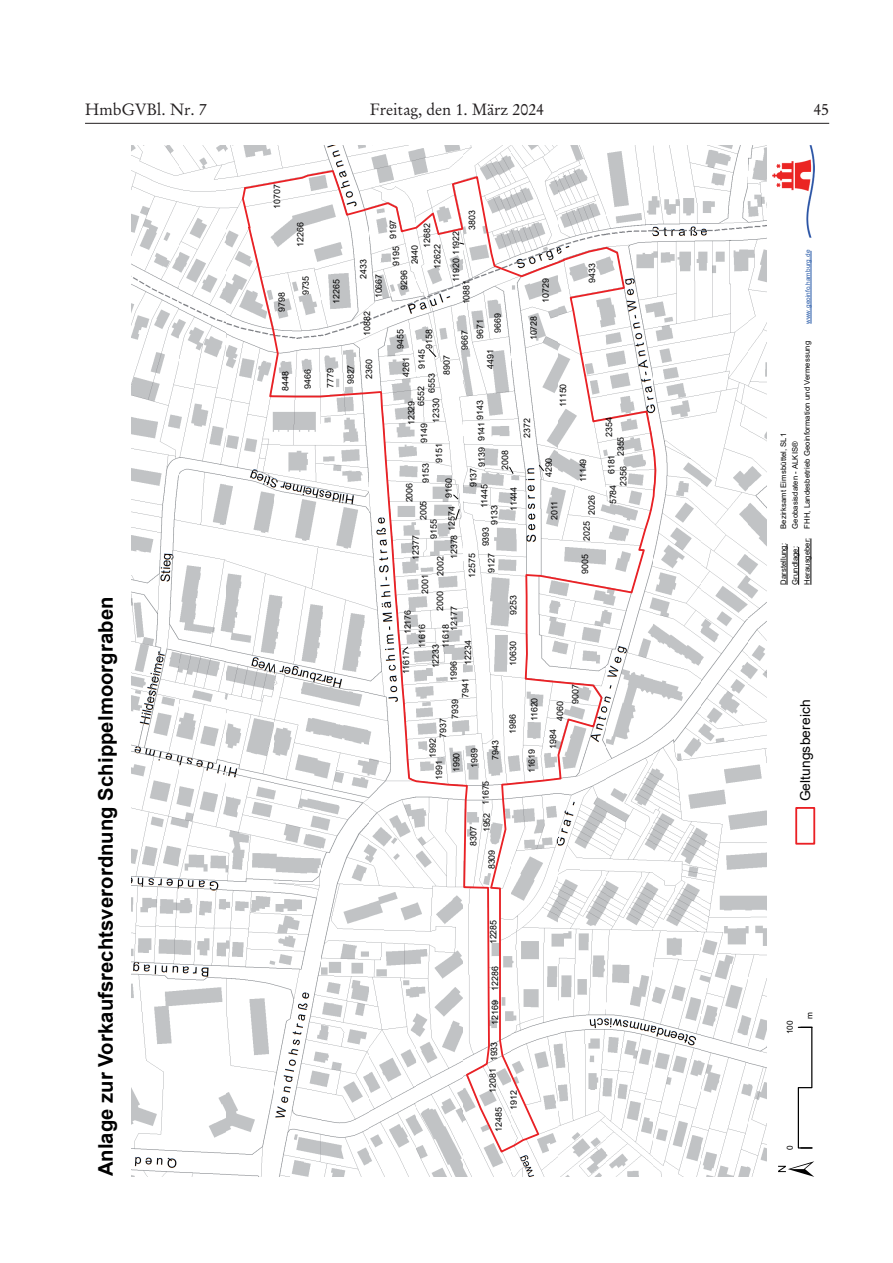
<style>
.page{position:relative;width:893px;height:1263px;background:#fff}
.page>*{position:absolute;margin:0;border:0;box-sizing:border-box;transform-origin:0 0}
.t1{font:51.45px "ESRI North";color:#000}
.t2{font:700 20.25px "Arial";letter-spacing:.005em;color:#000}
.t3{font:16.5px "AT Garamond Antiqua";color:#231f20}
.t4{font:13.8px "Arial";letter-spacing:.01em;color:#000}
.t5{font:8.85px "Arial";letter-spacing:-.005em;color:#000}
.t6{font:8.25px "Arial";color:#000}
.t7{font:7.65px "Arial";letter-spacing:.005em;color:#000}
.t8{font:6.45px "Arial";letter-spacing:.015em;color:#2457a7}
</style>
<div class="page">
<hr style="left:85px;top:123px;width:744px;height:1px;background:#231f20">
<img style="left:132px;top:146px;width:635px;height:1031px">
<svg style="left:241px;top:169px;width:416px;height:985px"></svg>
<svg style="left:452px;top:493px;width:7px;height:7px"></svg>
<svg style="left:538px;top:464px;width:7px;height:8px"></svg>
<svg style="left:428px;top:348px;width:9px;height:10px"></svg>
<svg style="left:454px;top:508px;width:6px;height:13px"></svg>
<svg style="left:458px;top:242px;width:7px;height:3px"></svg>
<svg style="left:508px;top:466px;width:6px;height:9px"></svg>
<svg style="left:402px;top:646px;width:7px;height:6px"></svg>
<svg style="left:797px;top:1026px;width:16px;height:123px"></svg>
<img style="left:772px;top:146px;width:42px;height:91px">
<hr style="left:798px;top:547px;width:1px;height:38px;background:#000">
<hr style="left:787px;top:544px;width:1px;height:41px;background:#000">
<hr style="left:811px;top:538px;width:1px;height:47px;background:#000">
<hr style="left:811px;top:251px;width:1px;height:73px;background:#2457a7">
<div style="left:795px;top:807px;width:20px;height:38px;border:2px solid #ea2125"></div>
<h3 class="t3" style="left:85px;top:97px;width:123px">HmbGVBl. Nr. 7</h3>
<h3 class="t3" style="left:370px;top:97px;width:176px">Freitag, den 1. März 2024</h3>
<h3 class="t3" style="left:813px;top:97px;width:17px">45</h3>
<h2 class="t2" style="left:91px;top:1176px;width:581px;rotate:-90deg">Anlage zur Vorkaufsrechtsverordnung Schippelmoorgraben</h2>
<p class="t5" style="left:271px;top:209px;width:26px;rotate:-90deg">10707</p>
<p class="t5" style="left:276px;top:312px;width:21px;rotate:-90deg">9798</p>
<p class="t5" style="left:294px;top:247px;width:26px;rotate:-90deg">12266</p>
<p class="t5" style="left:300px;top:295px;width:21px;rotate:-90deg">9735</p>
<p class="t5" style="left:279px;top:391px;width:21px;rotate:-90deg">8448</p>
<p class="t5" style="left:302px;top:389px;width:21px;rotate:-90deg">9466</p>
<p class="t5" style="left:466px;top:230px;width:21px;rotate:-90deg">3803</p>
<p class="t5" style="left:387px;top:239px;width:21px;rotate:-90deg">9197</p>
<p class="t5" style="left:421px;top:248px;width:26px;rotate:-90deg">12682</p>
<p class="t5" style="left:450px;top:282px;width:53px;rotate:-90deg">11920 11922</p>
<p class="t5" style="left:431px;top:269px;width:26px;rotate:-90deg">12622</p>
<p class="t5" style="left:409px;top:264px;width:21px;rotate:-90deg">2440</p>
<p class="t5" style="left:390px;top:266px;width:21px;rotate:-90deg">9195</p>
<p class="t5" style="left:357px;top:279px;width:21px;rotate:-90deg">2433</p>
<p class="t5" style="left:361px;top:336px;width:26px;rotate:-90deg">10882</p>
<p class="t5" style="left:398px;top:290px;width:21px;rotate:-90deg">9296</p>
<p class="t5" style="left:373px;top:298px;width:26px;rotate:-90deg">10667</p>
<p class="t5" style="left:330px;top:304px;width:26px;rotate:-90deg">12265</p>
<p class="t5" style="left:460px;top:304px;width:26px;rotate:-90deg">10881</p>
<p class="t5" style="left:492px;top:333px;width:21px;rotate:-90deg">9669</p>
<p class="t5" style="left:474px;top:339px;width:21px;rotate:-90deg">9671</p>
<p class="t5" style="left:423px;top:349px;width:21px;rotate:-90deg">9158</p>
<p class="t5" style="left:394px;top:349px;width:21px;rotate:-90deg">9455</p>
<p class="t5" style="left:459px;top:350px;width:21px;rotate:-90deg">9667</p>
<p class="t5" style="left:415px;top:369px;width:21px;rotate:-90deg">9145</p>
<p class="t5" style="left:484px;top:369px;width:21px;rotate:-90deg">4491</p>
<p class="t5" style="left:441px;top:375px;width:21px;rotate:-90deg">8907</p>
<p class="t5" style="left:400px;top:377px;width:21px;rotate:-90deg">4261</p>
<p class="t5" style="left:363px;top:378px;width:21px;rotate:-90deg">2360</p>
<p class="t5" style="left:344px;top:384px;width:21px;rotate:-90deg">9827</p>
<p class="t5" style="left:324px;top:388px;width:21px;rotate:-90deg">7779</p>
<p class="t5" style="left:426px;top:393px;width:21px;rotate:-90deg">6553</p>
<p class="t5" style="left:415px;top:406px;width:21px;rotate:-90deg">6552</p>
<p class="t5" style="left:430px;top:423px;width:26px;rotate:-90deg">12330</p>
<p class="t5" style="left:474px;top:419px;width:21px;rotate:-90deg">9143</p>
<p class="t5" style="left:405px;top:425px;width:26px;rotate:-90deg">12329</p>
<p class="t5" style="left:475px;top:441px;width:21px;rotate:-90deg">9141</p>
<p class="t5" style="left:418px;top:443px;width:21px;rotate:-90deg">9149</p>
<p class="t5" style="left:539px;top:303px;width:26px;rotate:-90deg">10729</p>
<p class="t5" style="left:527px;top:340px;width:26px;rotate:-90deg">10728</p>
<p class="t5" style="left:521px;top:437px;width:21px;rotate:-90deg">2372</p>
<p class="t5" style="left:557px;top:407px;width:25px;rotate:-90deg">11150</p>
<p class="t5" style="left:586px;top:283px;width:21px;rotate:-90deg">9433</p>
<p class="t5" style="left:433px;top:463px;width:21px;rotate:-90deg">9151</p>
<p class="t5" style="left:475px;top:466px;width:21px;rotate:-90deg">9139</p>
<p class="t5" style="left:499px;top:470px;width:21px;rotate:-90deg">2008</p>
<p class="t5" style="left:419px;top:482px;width:21px;rotate:-90deg">9153</p>
<p class="t5" style="left:467px;top:487px;width:21px;rotate:-90deg">9137</p>
<p class="t5" style="left:443px;top:498px;width:21px;rotate:-90deg">9160</p>
<p class="t5" style="left:403px;top:502px;width:21px;rotate:-90deg">2006</p>
<p class="t5" style="left:478px;top:508px;width:25px;rotate:-90deg">11445</p>
<p class="t5" style="left:508px;top:511px;width:25px;rotate:-90deg">11444</p>
<p class="t5" style="left:417px;top:520px;width:21px;rotate:-90deg">2005</p>
<p class="t5" style="left:488px;top:524px;width:21px;rotate:-90deg">9133</p>
<p class="t5" style="left:445px;top:531px;width:26px;rotate:-90deg">12574</p>
<p class="t5" style="left:428px;top:539px;width:21px;rotate:-90deg">9155</p>
<p class="t5" style="left:479px;top:546px;width:21px;rotate:-90deg">9393</p>
<p class="t5" style="left:448px;top:559px;width:26px;rotate:-90deg">12378</p>
<p class="t5" style="left:410px;top:560px;width:26px;rotate:-90deg">12377</p>
<p class="t5" style="left:466px;top:578px;width:26px;rotate:-90deg">12575</p>
<p class="t5" style="left:485px;top:573px;width:21px;rotate:-90deg">9127</p>
<p class="t5" style="left:434px;top:576px;width:21px;rotate:-90deg">2002</p>
<p class="t5" style="left:419px;top:593px;width:21px;rotate:-90deg">2001</p>
<p class="t5" style="left:434px;top:611px;width:21px;rotate:-90deg">2000</p>
<p class="t5" style="left:507px;top:615px;width:21px;rotate:-90deg">9253</p>
<p class="t5" style="left:448px;top:631px;width:26px;rotate:-90deg">12177</p>
<p class="t5" style="left:402px;top:634px;width:26px;rotate:-90deg">12176</p>
<p class="t5" style="left:416px;top:648px;width:25px;rotate:-90deg">11616</p>
<p class="t5" style="left:440px;top:648px;width:25px;rotate:-90deg">11618</p>
<p class="t5" style="left:462px;top:665px;width:26px;rotate:-90deg">12234</p>
<p class="t5" style="left:507px;top:665px;width:26px;rotate:-90deg">10630</p>
<p class="t5" style="left:430px;top:668px;width:26px;rotate:-90deg">12233</p>
<p class="t5" style="left:400px;top:674px;width:25px;rotate:-90deg">11617</p>
<p class="t5" style="left:448px;top:681px;width:21px;rotate:-90deg">1996</p>
<p class="t5" style="left:459px;top:698px;width:21px;rotate:-90deg">7941</p>
<p class="t5" style="left:449px;top:719px;width:21px;rotate:-90deg">7939</p>
<p class="t5" style="left:507px;top:734px;width:21px;rotate:-90deg">1986</p>
<p class="t5" style="left:437px;top:738px;width:21px;rotate:-90deg">7937</p>
<p class="t5" style="left:426px;top:758px;width:21px;rotate:-90deg">1992</p>
<p class="t5" style="left:489px;top:760px;width:21px;rotate:-90deg">7943</p>
<p class="t5" style="left:468px;top:768px;width:21px;rotate:-90deg">1989</p>
<p class="t5" style="left:450px;top:772px;width:21px;rotate:-90deg">1990</p>
<p class="t5" style="left:433px;top:780px;width:21px;rotate:-90deg">1991</p>
<p class="t5" style="left:479px;top:804px;width:25px;rotate:-90deg">11675</p>
<p class="t5" style="left:481px;top:832px;width:21px;rotate:-90deg">1952</p>
<p class="t5" style="left:467px;top:846px;width:21px;rotate:-90deg">8307</p>
<p class="t5" style="left:486px;top:869px;width:21px;rotate:-90deg">8309</p>
<p class="t5" style="left:542px;top:477px;width:21px;rotate:-90deg">4290</p>
<p class="t5" style="left:548px;top:520px;width:21px;rotate:-90deg">2011</p>
<p class="t5" style="left:577px;top:482px;width:25px;rotate:-90deg">11149</p>
<p class="t5" style="left:586px;top:514px;width:21px;rotate:-90deg">2026</p>
<p class="t5" style="left:580px;top:541px;width:21px;rotate:-90deg">2025</p>
<p class="t5" style="left:579px;top:574px;width:21px;rotate:-90deg">9005</p>
<p class="t5" style="left:528px;top:721px;width:25px;rotate:-90deg">11620</p>
<p class="t5" style="left:526px;top:773px;width:25px;rotate:-90deg">11619</p>
<p class="t5" style="left:554px;top:721px;width:21px;rotate:-90deg">4060</p>
<p class="t5" style="left:547px;top:749px;width:21px;rotate:-90deg">1984</p>
<p class="t5" style="left:569px;top:703px;width:21px;rotate:-90deg">9007</p>
<p class="t5" style="left:603px;top:437px;width:21px;rotate:-90deg">2354</p>
<p class="t5" style="left:615px;top:456px;width:21px;rotate:-90deg">2355</p>
<p class="t5" style="left:605px;top:474px;width:21px;rotate:-90deg">6181</p>
<p class="t5" style="left:617px;top:486px;width:21px;rotate:-90deg">2356</p>
<p class="t5" style="left:607px;top:504px;width:21px;rotate:-90deg">5784</p>
<p class="t5" style="left:487px;top:944px;width:26px;rotate:-90deg">12285</p>
<p class="t5" style="left:489px;top:990px;width:26px;rotate:-90deg">12286</p>
<p class="t5" style="left:489px;top:1025px;width:26px;rotate:-90deg">12169</p>
<p class="t5" style="left:488px;top:1061px;width:21px;rotate:-90deg">1933</p>
<p class="t5" style="left:486px;top:1093px;width:26px;rotate:-90deg">12081</p>
<p class="t5" style="left:493px;top:1132px;width:26px;rotate:-90deg">12485</p>
<p class="t5" style="left:508px;top:1110px;width:21px;rotate:-90deg">1912</p>
<p class="t8" style="left:803px;top:324px;width:75px;rotate:-90deg">www.geoinfo.hamburg.de</p>
<p class="t7" style="left:802px;top:585px;width:245px;rotate:-90deg">Herausgeber: FHH, Landesbetrieb Geoinformation und Vermessung</p>
<p class="t7" style="left:778px;top:529px;width:98px;rotate:-90deg">Bezirksamt Eimsbüttel, SL1</p>
<p class="t7" style="left:790px;top:529px;width:89px;rotate:-90deg">Geobasisdaten - ALKIS®</p>
<p class="t7" style="left:778px;top:585px;width:43px;rotate:-90deg">Darstellung:</p>
<p class="t7" style="left:790px;top:585px;width:40px;rotate:-90deg">Grundlage:</p>
<h3 class="t4" style="left:796px;top:801px;width:103px;rotate:-90deg">Geltungsbereich</h3>
<p class="t6" style="left:784px;top:1034px;width:15px;rotate:-90deg">100</p>
<p class="t6" style="left:804px;top:1019px;width:8px;rotate:-90deg">m</p>
<p class="t6" style="left:784px;top:1150px;width:6px;rotate:-90deg">0</p>
<h1 class="t1" style="left:766px;top:1177px;width:17px;rotate:-90deg">±</h1>
</div>
